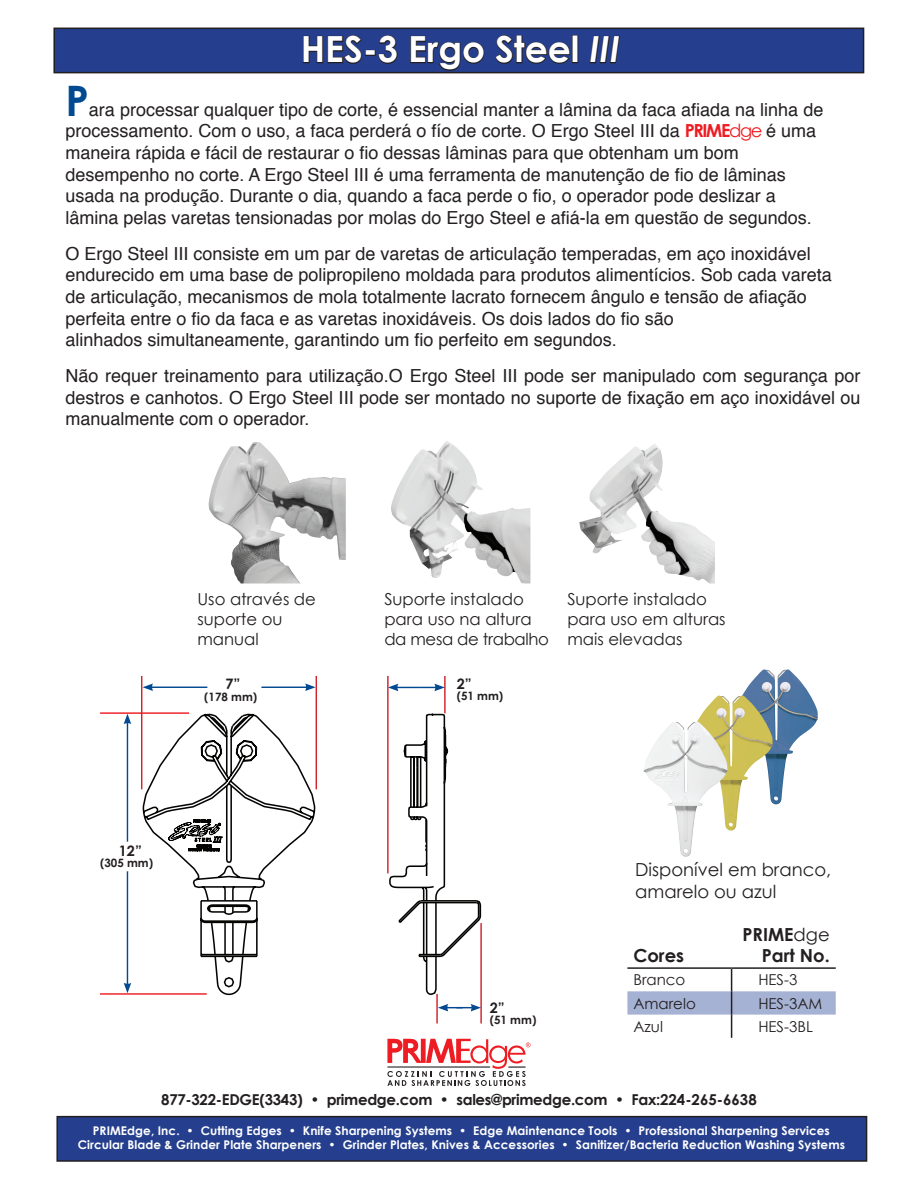
<style>
.page{position:relative;width:918px;height:1188px;background:#fff}
.page>*{position:absolute;margin:0;border:0;box-sizing:border-box;transform-origin:0 0}
.t1{font:700 42px "Century Gothic";color:#014990}
.t2{font:700 36px "Century Gothic";color:#fff}
.Body_Text_2{font:18px/21.6px "Helvetica";color:#231f20;text-align:justify}
.t3{font:18px/21.6px "Century Gothic";color:#231f20}
.t4{font:700 18px "Century Gothic";color:#231f20}
.t5{font:16.5px/19.8px "Century Gothic";color:#231f20}
.t6{font:16.5px "Century Gothic";letter-spacing:-.02em;color:#231f20}
.t7{font:700 15px "Century Gothic";letter-spacing:-.02em;color:#231f20}
.t8{font:15px "Century Gothic";color:#231f20}
.t9{font:700 14.4px "Century Gothic";color:#231f20}
.t10{font:700 12px "Century Gothic";letter-spacing:.005em;color:#fff}
.t11{font:700 11.55px "Century Gothic";color:#231f20}
.s1{font-style:italic}
.s2{font-family:"Century Gothic";font-weight:700;color:#ee1d23}
.s3{font-family:"Century Gothic";color:#ee1d23}
.s4{font-weight:400}
</style>
<div class="page">
<div style="left:57px;top:1117px;width:810px;height:44px;background:#253f8e"></div>
<div style="left:56px;top:1116px;width:811px;height:46px;border:2px solid #231f20"></div>
<svg style="left:143px;top:714px;width:338px;height:281px"></svg>
<hr style="left:436px;top:994px;width:2px;height:30px;background:#d1232a">
<hr style="left:387px;top:676px;width:2px;height:197px;background:#d1232a">
<hr style="left:480px;top:923px;width:2px;height:101px;background:#d1232a">
<hr style="left:444px;top:676px;width:2px;height:37px;background:#d1232a">
<hr style="left:151px;top:687px;width:56px;height:1px;background:#014990">
<svg style="left:143px;top:683px;width:10px;height:8px"></svg>
<hr style="left:127px;top:722px;width:1px;height:120px;background:#014990">
<svg style="left:124px;top:714px;width:7px;height:10px"></svg>
<hr style="left:127px;top:871px;width:1px;height:114px;background:#014990">
<svg style="left:124px;top:983px;width:7px;height:10px"></svg>
<hr style="left:261px;top:687px;width:46px;height:1px;background:#014990">
<svg style="left:305px;top:683px;width:11px;height:8px"></svg>
<svg style="left:438px;top:1004px;width:43px;height:7px"></svg>
<svg style="left:388px;top:684px;width:57px;height:7px"></svg>
<hr style="left:100px;top:712px;width:89px;height:2px;background:#ee1d23">
<hr style="left:100px;top:993px;width:107px;height:2px;background:#ee1d23">
<hr style="left:141px;top:676px;width:1px;height:113px;background:#d1232a">
<hr style="left:316px;top:676px;width:1px;height:113px;background:#d1232a">
<img style="left:742px;top:669px;width:76px;height:136px">
<img style="left:697px;top:695px;width:76px;height:136px">
<img style="left:643px;top:722px;width:85px;height:135px">
<div style="left:54px;top:28px;width:810px;height:45px;background:#253f8e"></div>
<div style="left:53px;top:28px;width:811px;height:45px;border:2px solid #231f20"></div>
<svg style="left:303px;top:35px;width:59px;height:29px"></svg>
<div style="left:365px;top:50px;width:11px;height:6px;border:2px solid #231f20"></div>
<svg style="left:378px;top:35px;width:20px;height:29px"></svg>
<svg style="left:410px;top:35px;width:75px;height:37px"></svg>
<svg style="left:495px;top:35px;width:76px;height:29px"></svg>
<div style="left:572px;top:35px;width:6px;height:28px;border:2px solid #231f20"></div>
<svg style="left:589px;top:35px;width:31px;height:29px"></svg>
<svg style="left:627px;top:969px;width:209px;height:69px"></svg>
<hr style="left:627px;top:967px;width:105px;height:2px;background:#231f20">
<hr style="left:732px;top:967px;width:104px;height:2px;background:#231f20">
<img style="left:209px;top:443px;width:133px;height:141px">
<img style="left:391px;top:441px;width:139px;height:143px">
<img style="left:579px;top:444px;width:136px;height:140px">
<svg style="left:387px;top:1039px;width:144px;height:47px"></svg>
<p class="t2" style="left:301px;top:27px;width:320px">HES-3 Ergo Steel <span class="s1">III</span></p>
<p class="t1" style="left:65px;top:74px;width:25px">P</p>
<p class="Body_Text_2" style="left:89px;top:99px;width:736px">ara processar qualquer tipo de corte, é essencial manter a lâmina da faca afiada na linha de</p>
<p class="Body_Text_2" style="left:65px;top:121px;width:752px">processamento. Com o uso, a faca perderá o fío de corte. O Ergo Steel III da <span class="s2">PRIME</span><span class="s3">dge</span> é uma</p>
<p class="Body_Text_2" style="left:65px;top:142px;width:675px">maneira rápida e fácil de restaurar o fio dessas lâminas para que obtenham um bom</p>
<p class="Body_Text_2" style="left:65px;top:164px;width:722px">desempenho no corte. A Ergo Steel III é uma ferramenta de manutenção de fio de lâminas</p>
<p class="Body_Text_2" style="left:65px;top:186px;width:712px">usada na produção. Durante o dia, quando a faca perde o fio, o operador pode deslizar a</p>
<p class="Body_Text_2" style="left:65px;top:207px;width:748px">lâmina pelas varetas tensionadas por molas do Ergo Steel e afiá-la em questão de segundos.</p>
<p class="Body_Text_2" style="left:65px;top:243px;width:747px">O Ergo Steel III consiste em um par de varetas de articulação temperadas, em aço inoxidável</p>
<p class="Body_Text_2" style="left:65px;top:265px;width:768px">endurecido em uma base de polipropileno moldada para produtos alimentícios. Sob cada vareta</p>
<p class="Body_Text_2" style="left:65px;top:286px;width:743px">de articulação, mecanismos de mola totalmente lacrato fornecem ângulo e tensão de afiação</p>
<p class="Body_Text_2" style="left:65px;top:308px;width:610px">perfeita entre o fio da faca e as varetas inoxidáveis. Os dois lados do fio são</p>
<p class="Body_Text_2" style="left:65px;top:330px;width:553px">alinhados simultaneamente, garantindo um fio perfeito em segundos.</p>
<p class="Body_Text_2" style="left:65px;top:366px;width:797px">Não requer treinamento para utilização.O Ergo Steel III pode ser manipulado com segurança por destros e canhotos. O Ergo Steel III pode ser montado no suporte de fixação em aço inoxidável ou manualmente com o operador.</p>
<p class="t9" style="left:119px;top:841px;width:25px">12”</p>
<p class="t5" style="left:197px;top:589px;width:120px">Uso através de suporte ou</p>
<p class="t5" style="left:197px;top:629px;width:63px">manual</p>
<p class="t9" style="left:225px;top:674px;width:16px">7”</p>
<p class="t11" style="left:204px;top:689px;width:55px">(178 mm)</p>
<p class="t5" style="left:384px;top:589px;width:149px">Suporte instalado para uso na altura</p>
<p class="t6" style="left:384px;top:629px;width:166px">da mesa de trabalho</p>
<p class="t9" style="left:457px;top:674px;width:16px">2”</p>
<p class="t11" style="left:457px;top:689px;width:48px">(51 mm)</p>
<p class="t5" style="left:567px;top:589px;width:160px">Suporte instalado para uso em alturas mais elevadas</p>
<p class="t11" style="left:100px;top:855px;width:55px">(305 mm)</p>
<p class="t3" style="left:635px;top:859px;width:197px">Disponível em branco, amarelo ou azul</p>
<p class="t9" style="left:490px;top:998px;width:16px">2”</p>
<p class="t11" style="left:490px;top:1013px;width:48px">(51 mm)</p>
<p class="t4" style="left:633px;top:944px;width:52px">Cores</p>
<p class="t4" style="left:743px;top:923px;width:89px">PRIME<span class="s4">dge</span></p>
<p class="t4" style="left:762px;top:944px;width:70px">Part No.</p>
<p class="t8" style="left:633px;top:971px;width:54px">Branco</p>
<p class="t8" style="left:758px;top:971px;width:41px">HES-3</p>
<p class="t8" style="left:633px;top:994px;width:64px">Amarelo</p>
<p class="t8" style="left:758px;top:994px;width:65px">HES-3AM</p>
<p class="t8" style="left:633px;top:1017px;width:31px">Azul</p>
<p class="t8" style="left:758px;top:1017px;width:56px">HES-3BL</p>
<p class="t7" style="left:161px;top:1090px;width:597px">877-322-EDGE(3343) • primedge.com • sales@primedge.com • Fax:224-265-6638</p>
<p class="t10" style="left:93px;top:1123px;width:739px">PRIMEdge, Inc. • Cutting Edges • Knife Sharpening Systems • Edge Maintenance Tools • Professional Sharpening Services</p>
<p class="t10" style="left:78px;top:1137px;width:769px">Circular Blade &amp; Grinder Plate Sharpeners • Grinder Plates, Knives &amp; Accessories • Sanitizer/Bacteria Reduction Washing Systems</p>
</div>
